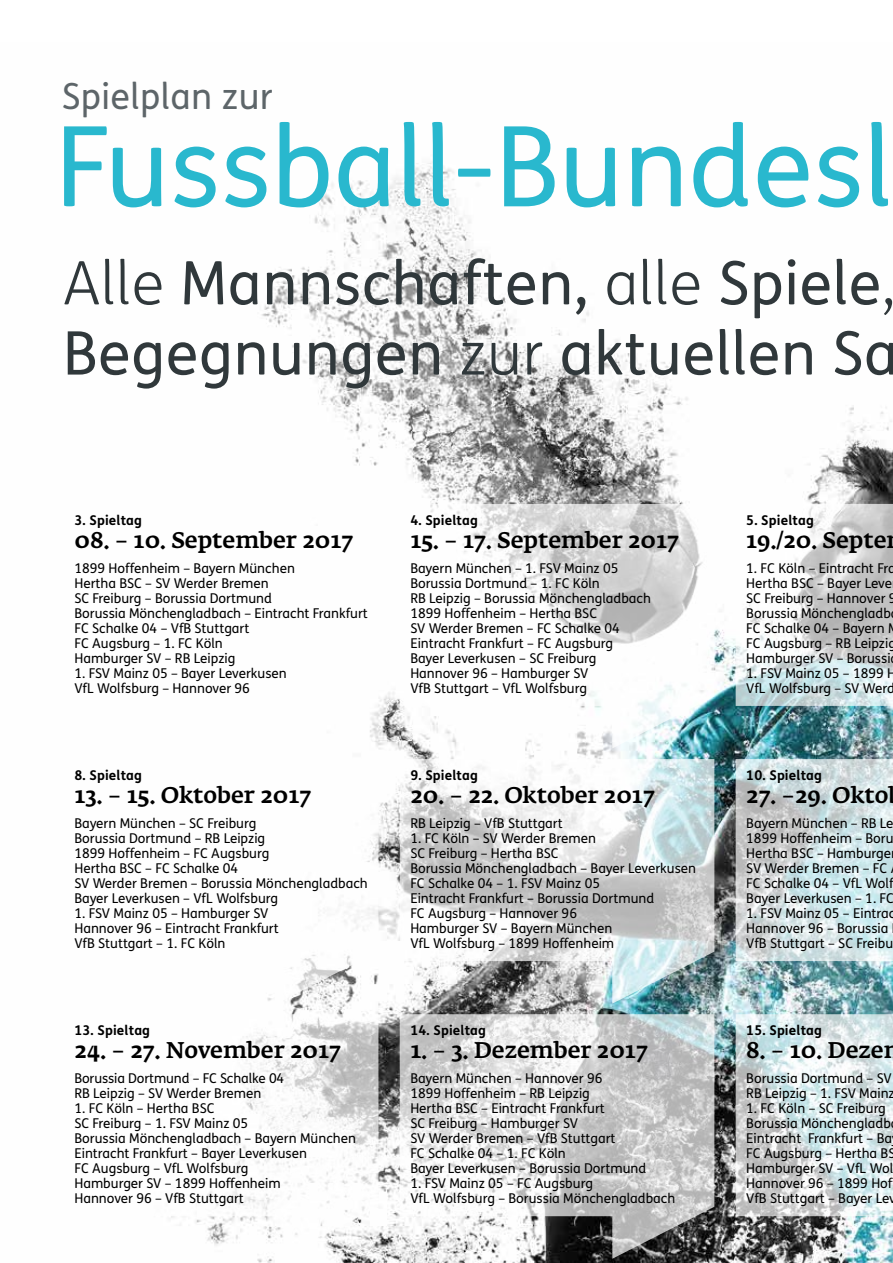
<style>
.page{position:relative;width:893px;height:1263px;background:#fff}
.page>*{position:absolute;margin:0;border:0;box-sizing:border-box;transform-origin:0 0}
.t1{font:111px "FS Me";color:#29b8ce}
.t2{font:60px/70.2px "FS Me";letter-spacing:.01em;color:#30383b}
.t3{font:36px "FS Me";letter-spacing:.01em;color:#5d6569}
.t4{font:500 22.5px "Fedra Serif A Pro";color:#000}
.t5{font:13.5px/15px "FS Me";color:#000}
.t6{font:700 13.5px "FS Me";letter-spacing:.01em;color:#000}
.s1{font-weight:300}
</style>
<div class="page">
<img style="left:257px;top:163px;width:636px;height:1100px">
<svg style="left:257px;top:504px;width:121px;height:244px"></svg>
<svg style="left:257px;top:759px;width:121px;height:244px"></svg>
<svg style="left:171px;top:1014px;width:207px;height:245px"></svg>
<svg style="left:400px;top:504px;width:314px;height:244px"></svg>
<svg style="left:400px;top:759px;width:314px;height:244px"></svg>
<svg style="left:400px;top:1014px;width:314px;height:245px"></svg>
<svg style="left:736px;top:504px;width:157px;height:244px"></svg>
<svg style="left:736px;top:759px;width:157px;height:244px;background:#c4d6d9"></svg>
<svg style="left:736px;top:1014px;width:157px;height:245px"></svg>
<h3 class="t3" style="left:62px;top:71px;width:213px">Spielplan zur</h3>
<h1 class="t1" style="left:55px;top:91px;width:839px">Fussball-Bundesl</h1>
<h2 class="t2" style="left:63px;top:247px;width:836px"><span class="s1">Alle</span> Mannschaften, <span class="s1">alle</span> Spiele<span class="s1">,<br></span>Begegnungen <span class="s1">zur</span> aktuellen Sa</h2>
<p class="t6" style="left:74px;top:510px;width:69px">3. Spieltag</p>
<p class="t5" style="left:74px;top:560px;width:295px">1899 Hoffenheim – Bayern München<br>Hertha BSC – SV Werder Bremen<br>SC Freiburg – Borussia Dortmund<br>Borussia Mönchengladbach – Eintracht Frankfurt<br>FC Schalke 04 – VfB Stuttgart<br>FC Augsburg – 1. FC Köln<br>Hamburger SV – RB Leipzig</p>
<p class="t5" style="left:74px;top:665px;width:214px">1. FSV Mainz 05 – Bayer Leverkusen<br>VfL Wolfsburg – Hannover 96</p>
<h3 class="t4" style="left:74px;top:527px;width:280px">08. – 10. September 2017</h3>
<p class="t6" style="left:74px;top:765px;width:69px">8. Spieltag</p>
<p class="t5" style="left:74px;top:815px;width:295px">Bayern München – SC Freiburg<br>Borussia Dortmund – RB Leipzig<br>1899 Hoffenheim – FC Augsburg<br>Hertha BSC – FC Schalke 04<br>SV Werder Bremen – Borussia Mönchengladbach<br>Bayer Leverkusen – VfL Wolfsburg</p>
<p class="t5" style="left:74px;top:905px;width:206px">1. FSV Mainz 05 – Hamburger SV<br>Hannover 96 – Eintracht Frankfurt<br>VfB Stuttgart – 1. FC Köln</p>
<h3 class="t4" style="left:74px;top:782px;width:238px">13. – 15. Oktober 2017</h3>
<p class="t6" style="left:74px;top:1020px;width:77px">13. Spieltag</p>
<p class="t5" style="left:74px;top:1070px;width:211px">Borussia Dortmund – FC Schalke 04<br>RB Leipzig – SV Werder Bremen</p>
<p class="t5" style="left:74px;top:1100px;width:283px">1. FC Köln – Hertha BSC<br>SC Freiburg – 1. FSV Mainz 05<br>Borussia Mönchengladbach – Bayern München<br>Eintracht Frankfurt – Bayer Leverkusen<br>FC Augsburg – VfL Wolfsburg<br>Hamburger SV – 1899 Hoffenheim<br>Hannover 96 – VfB Stuttgart</p>
<h3 class="t4" style="left:74px;top:1037px;width:268px">24. – 27. November 2017</h3>
<p class="t6" style="left:410px;top:510px;width:69px">4. Spieltag</p>
<p class="t5" style="left:410px;top:560px;width:242px">Bayern München – 1. FSV Mainz 05<br>Borussia Dortmund – 1. FC Köln<br>RB Leipzig – Borussia Mönchengladbach<br>1899 Hoffenheim – Hertha BSC<br>SV Werder Bremen – FC Schalke 04<br>Eintracht Frankfurt – FC Augsburg<br>Bayer Leverkusen – SC Freiburg<br>Hannover 96 – Hamburger SV<br>VfB Stuttgart – VfL Wolfsburg</p>
<h3 class="t4" style="left:410px;top:527px;width:270px">15. – 17. September 2017</h3>
<p class="t6" style="left:410px;top:765px;width:69px">9. Spieltag</p>
<p class="t5" style="left:410px;top:815px;width:154px">RB Leipzig – VfB Stuttgart</p>
<p class="t5" style="left:410px;top:830px;width:287px">1. FC Köln – SV Werder Bremen<br>SC Freiburg – Hertha BSC<br>Borussia Mönchengladbach – Bayer Leverkusen<br>FC Schalke 04 – 1. FSV Mainz 05<br>Eintracht Frankfurt – Borussia Dortmund<br>FC Augsburg – Hannover 96<br>Hamburger SV – Bayern München<br>VfL Wolfsburg – 1899 Hoffenheim</p>
<h3 class="t4" style="left:410px;top:782px;width:246px">20. – 22. Oktober 2017</h3>
<p class="t6" style="left:410px;top:1020px;width:77px">14. Spieltag</p>
<p class="t5" style="left:410px;top:1070px;width:237px">Bayern München – Hannover 96<br>1899 Hoffenheim – RB Leipzig<br>Hertha BSC – Eintracht Frankfurt<br>SC Freiburg – Hamburger SV<br>SV Werder Bremen – VfB Stuttgart<br>FC Schalke 04 – 1. FC Köln<br>Bayer Leverkusen – Borussia Dortmund</p>
<p class="t5" style="left:410px;top:1175px;width:266px">1. FSV Mainz 05 – FC Augsburg<br>VfL Wolfsburg – Borussia Mönchengladbach</p>
<h3 class="t4" style="left:410px;top:1037px;width:239px">1. – 3. Dezember 2017</h3>
<p class="t6" style="left:746px;top:510px;width:69px">5. Spieltag</p>
<p class="t5" style="left:746px;top:560px;width:152px">1. FC Köln – Eintracht Fra<br>Hertha BSC – Bayer Leve<br>SC Freiburg – Hannover 9<br>Borussia Mönchengladb<br>FC Schalke 04 – Bayern<br>FC Augsburg – RB Leipzig<br>Hamburger SV – Borussi</p>
<p class="t5" style="left:746px;top:665px;width:151px">1. FSV Mainz 05 – 1899 H<br>VfL Wolfsburg – SV Werd</p>
<h3 class="t4" style="left:746px;top:527px;width:142px">19./20. Septe</h3>
<p class="t6" style="left:746px;top:765px;width:77px">10. Spieltag</p>
<p class="t5" style="left:746px;top:815px;width:149px">Bayern München – RB Le<br>1899 Hoffenheim – Boru<br>Hertha BSC – Hamburge<br>SV Werder Bremen – FC<br>FC Schalke 04 – VfL Wolf<br>Bayer Leverkusen – 1. FC</p>
<p class="t5" style="left:746px;top:905px;width:151px">1. FSV Mainz 05 – Eintrac<br>Hannover 96 – Borussia<br>VfB Stuttgart – SC Freibu</p>
<h3 class="t4" style="left:746px;top:782px;width:144px">27. –29. Okto</h3>
<p class="t6" style="left:746px;top:1020px;width:77px">15. Spieltag</p>
<p class="t5" style="left:746px;top:1070px;width:150px">Borussia Dortmund – SV<br>RB Leipzig – 1. FSV Mainz</p>
<p class="t5" style="left:746px;top:1100px;width:151px">1. FC Köln – SC Freiburg<br>Borussia Mönchengladb<br>Eintracht Frankfurt – Ba<br>FC Augsburg – Hertha BS<br>Hamburger SV – VfL Wol<br>Hannover 96 – 1899 Hof<br>VfB Stuttgart – Bayer Lev</p>
<h3 class="t4" style="left:746px;top:1037px;width:139px">8. – 10. Deze</h3>
</div>
